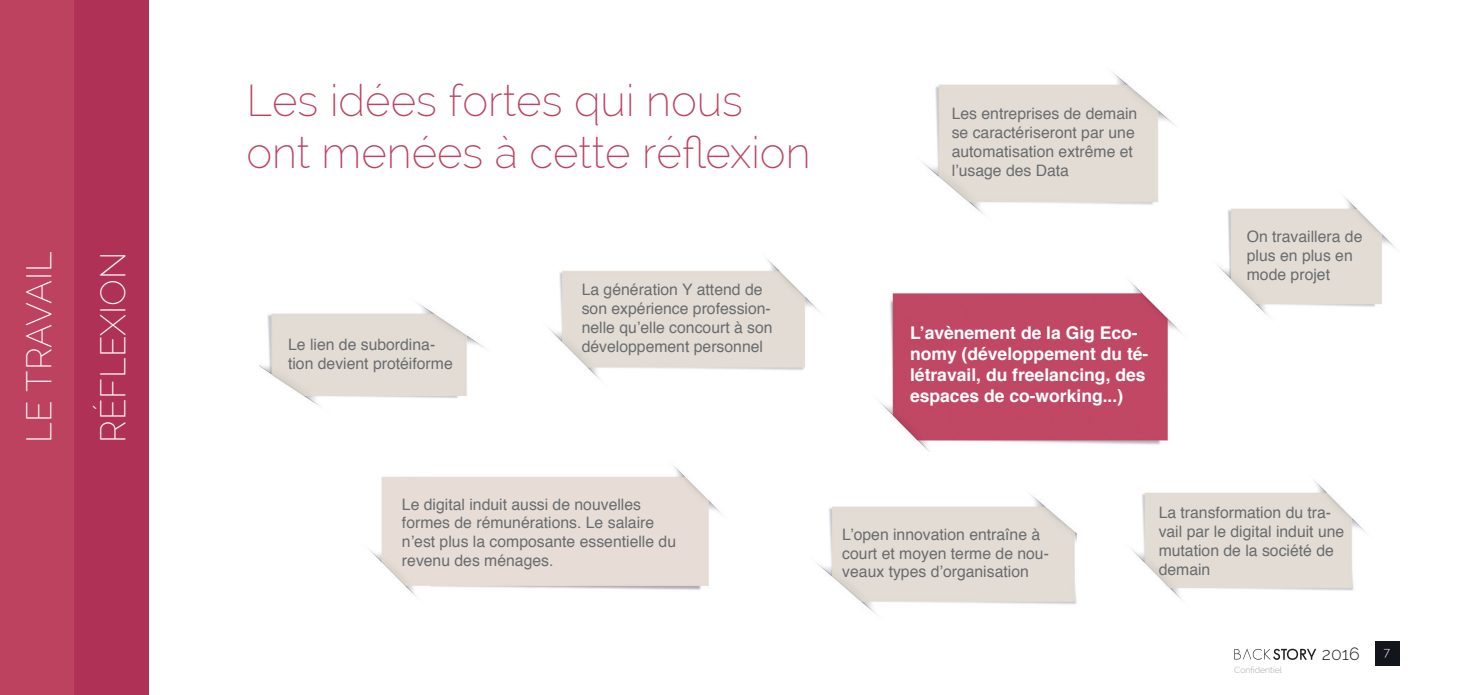
<style>
.page{position:relative;width:1474px;height:695px;background:#fff}
.page>*{position:absolute;margin:0;border:0;box-sizing:border-box;transform-origin:0 0}
.t1{font:200 43.75px/52.5px "Raleway";color:#bc425f}
.t2{font:200 35px/74px "Raleway";color:#fff}
.t3{font:700 17.5px/21px "Helvetica";color:#fff}
.t4{font:300 17.5px "Raleway";color:#231f20}
.t5{font:15.75px/18.9px "Helvetica";color:#696c6f}
.t6{font:300 12.25px "Raleway";color:#fff}
.t7{font:300 8.75px "Raleway";color:#a6a9aa}
</style>
<div class="page">
<div style="left:1375px;top:641px;width:24px;height:24px;background:#12151b"></div>
<svg style="left:1234px;top:648px;width:82px;height:11px"></svg>
<img style="left:1218px;top:197px;width:178px;height:119px">
<img style="left:260px;top:303px;width:225px;height:103px">
<img style="left:816px;top:494px;width:260px;height:120px">
<img style="left:1132px;top:480px;width:234px;height:120px">
<img style="left:549px;top:258px;width:271px;height:122px">
<img style="left:922px;top:72px;width:254px;height:143px">
<img style="left:369px;top:465px;width:353px;height:132px">
<img style="left:880px;top:281px;width:301px;height:171px">
<div style="left:0;top:0;width:75px;height:694px;background:#bc425f"></div>
<div style="left:74px;top:0;width:75px;height:694px;background:#af3256"></div>
<h2 class="t2" style="left:2px;top:443px;width:193px;rotate:-90deg">LE TRAVAIL<br>RÉFLEXION</h2>
<h1 class="t1" style="left:246px;top:74px;width:566px">Les idées fortes qui nous ont menées à cette réflexion</h1>
<p class="t5" style="left:288px;top:336px;width:166px">Le lien de subordina&shy;tion devient protéiforme</p>
<p class="t5" style="left:581px;top:280px;width:192px">La génération Y attend de son expérience profession&shy;nelle qu’elle concourt à son développement personnel</p>
<p class="t5" style="left:951px;top:104px;width:187px">Les entreprises de demain se caractériseront par une automatisation extrême et l’usage des Data</p>
<p class="t3" style="left:910px;top:322px;width:240px">L’avènement de la Gig Eco&shy;nomy (développement du té&shy;létravail, du freelancing, des espaces de co-working...)</p>
<p class="t5" style="left:1246px;top:227px;width:117px">On travaillera de plus en plus en mode projet</p>
<p class="t5" style="left:402px;top:495px;width:276px">Le digital induit aussi de nouvelles formes de rémunérations. Le salaire n’est plus la composante essentielle du revenu des ménages.</p>
<p class="t5" style="left:842px;top:525px;width:208px">L’open innovation entraîne à court et moyen terme de nou&shy;veaux types d’organisation</p>
<p class="t5" style="left:1158px;top:503px;width:187px">La transformation du tra&shy;vail par le digital induit une mutation de la société de demain</p>
<p class="t7" style="left:1234px;top:665px;width:49px">Confidentiel</p>
<p class="t4" style="left:1321px;top:643px;width:39px">2016</p>
<p class="t6" style="left:1383px;top:644px;width:8px">7</p>
</div>
